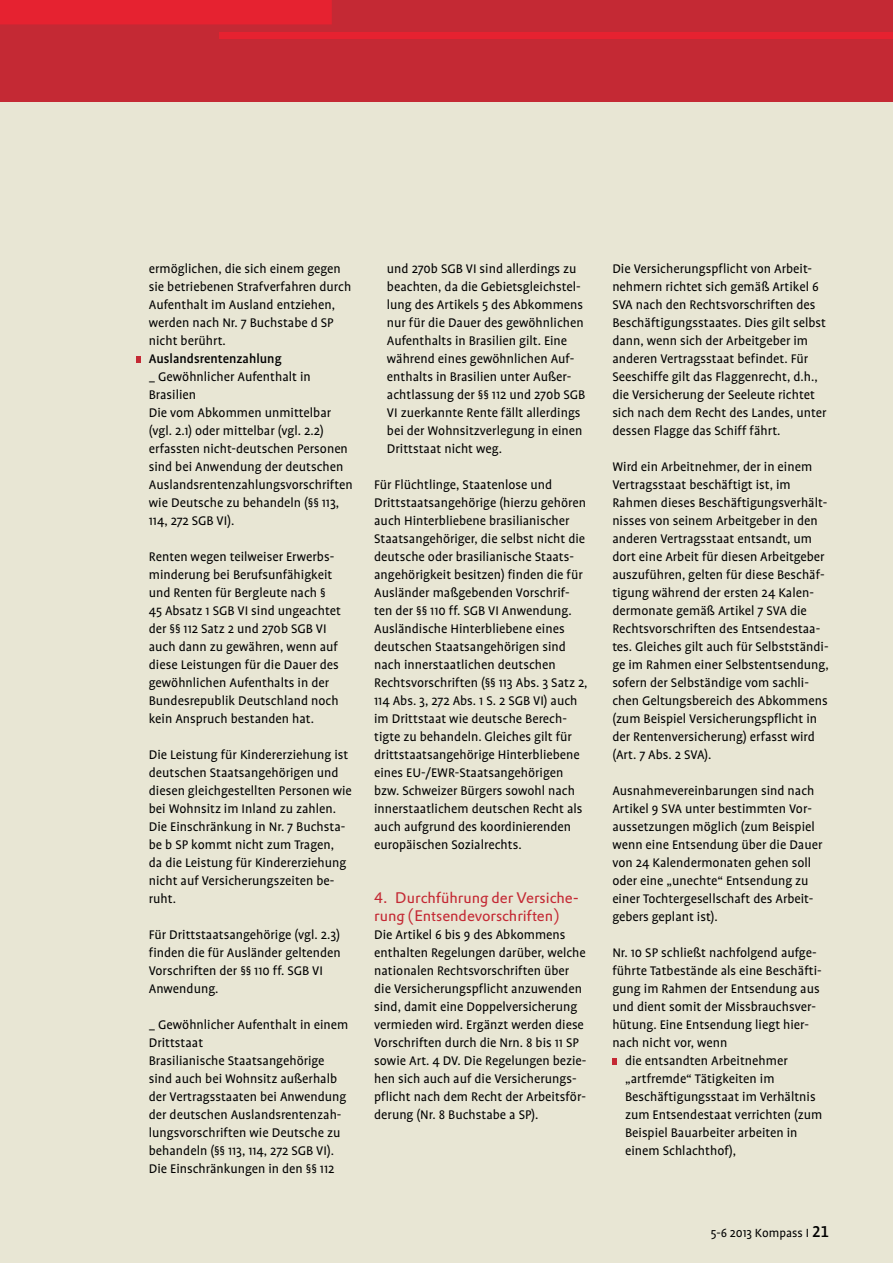
<style>
.page{position:relative;width:893px;height:1263px;background:#e8e6d4}
.page>*{position:absolute;margin:0;border:0;box-sizing:border-box;transform-origin:0 0}
.t1{font:15px/18px "DTL Prokyon T";letter-spacing:-.005em;color:#c42934}
.t2{font:14.25px/18px "Profile";color:#000}
.t3{font:500 14.25px "Profile";color:#000}
.t4{font:13.5px "Profile";color:#000}
.s1{font-family:"Profile NO";font-weight:500;font-size:18px}
</style>
<div class="page">
<div style="left:0;top:0;width:893px;height:102px;background:#c42934"></div>
<div style="left:219px;top:33px;width:674px;height:6px;background:#e62230"></div>
<div style="left:0;top:0;width:332px;height:24px;background:#e62230"></div>
<svg style="left:136px;top:356px;width:4px;height:7px"></svg>
<svg style="left:612px;top:1058px;width:5px;height:7px"></svg>
<p class="t2" style="left:149px;top:260px;width:204px">ermöglichen, die sich einem gegen sie betriebenen Strafverfahren durch<br>Aufenthalt im Ausland entziehen, werden nach Nr. 7 Buchstabe d SP nicht berührt.</p>
<p class="t3" style="left:149px;top:351px;width:134px">Auslandsrentenzahlung</p>
<p class="t2" style="left:149px;top:368px;width:205px">_ Gewöhnlicher Aufenthalt in<br>Brasilien<br>Die vom Abkommen unmittelbar (vgl. 2.1) oder mittelbar (vgl. 2.2) erfassten nicht-deutschen Personen sind bei Anwendung der deutschen<br>Auslandsrentenzahlungsvorschriften wie Deutsche zu behandeln (§§ 113,<br>114, 272 SGB VI).</p>
<p class="t2" style="left:149px;top:548px;width:194px">Renten wegen teilweiser Erwerbs&shy;minderung bei Berufsunfähigkeit und Renten für Bergleute nach §<br>45 Absatz 1 SGB VI sind ungeachtet der §§ 112 Satz 2 und 270b SGB VI auch dann zu gewähren, wenn auf diese Leistungen für die Dauer des gewöhnlichen Aufenthalts in der<br>Bundesrepublik Deutschland noch kein Anspruch bestanden hat.</p>
<p class="t2" style="left:149px;top:746px;width:205px">Die Leistung für Kindererziehung ist deutschen Staatsangehörigen und diesen gleichgestellten Personen wie bei Wohnsitz im Inland zu zahlen.<br>Die Einschränkung in Nr. 7 Buchsta&shy;be b SP kommt nicht zum Tragen,<br>da die Leistung für Kindererziehung nicht auf Versicherungszeiten be&shy;ruht.</p>
<p class="t2" style="left:149px;top:926px;width:193px">Für Drittstaatsangehörige (vgl. 2.3) finden die für Ausländer geltenden<br>Vorschriften der §§ 110 ff. SGB VI<br>Anwendung.</p>
<p class="t2" style="left:149px;top:1015px;width:201px">_ Gewöhnlicher Aufenthalt in einem<br>Drittstaat<br>Brasilianische Staatsangehörige sind auch bei Wohnsitz außerhalb der Vertragsstaaten bei Anwendung der deutschen Auslandsrentenzah&shy;lungsvorschriften wie Deutsche zu behandeln (§§ 113, 114, 272 SGB VI).<br>Die Einschränkungen in den §§ 112</p>
<p class="t2" style="left:387px;top:259px;width:200px">und 270b SGB VI sind allerdings zu beachten, da die Gebietsgleichstel&shy;lung des Artikels 5 des Abkommens nur für die Dauer des gewöhnlichen Aufenthalts in Brasilien gilt. Eine während eines gewöhnlichen Auf&shy;enthalts in Brasilien unter Außer&shy;achtlassung der §§ 112 und 270b SGB VI zuerkannte Rente fällt allerdings bei der Wohnsitzverlegung in einen Drittstaat nicht weg.</p>
<p class="t2" style="left:374px;top:475px;width:215px">Für Flüchtlinge, Staatenlose und Drittstaatsangehörige (hierzu gehören auch Hinterbliebene brasilianischer Staatsangehöriger, die selbst nicht die deutsche oder brasilianische Staats&shy;angehörigkeit besitzen) finden die für Ausländer maßgebenden Vorschrif&shy;ten der §§ 110 ff. SGB VI Anwendung.<br>Ausländische Hinterbliebene eines deutschen Staatsangehörigen sind nach innerstaatlichen deutschen Rechtsvorschriften (§§ 113 Abs. 3 Satz 2, 114 Abs. 3, 272 Abs. 1 S. 2 SGB VI) auch im Drittstaat wie deutsche Berech&shy;tigte zu behandeln. Gleiches gilt für drittstaatsangehörige Hinterbliebene eines EU-/EWR-Staatsangehörigen bzw. Schweizer Bürgers sowohl nach innerstaatlichem deutschen Recht als auch aufgrund des koordinierenden europäischen Sozialrechts.</p>
<p class="t1" style="left:374px;top:888px;width:206px">4. Durchführung der Versiche&shy;rung (Entsendevorschriften)</p>
<p class="t2" style="left:374px;top:926px;width:214px">Die Artikel 6 bis 9 des Abkommens enthalten Regelungen darüber, welche nationalen Rechtsvorschriften über die Versicherungspflicht anzuwenden sind, damit eine Doppelversicherung vermieden wird. Ergänzt werden diese Vorschriften durch die Nrn. 8 bis 11 SP sowie Art. 4 DV. Die Regelungen bezie&shy;hen sich auch auf die Versicherungs&shy;pflicht nach dem Recht der Arbeitsför&shy;derung (Nr. 8 Buchstabe a SP).</p>
<p class="t2" style="left:612px;top:260px;width:216px">Die Versicherungspflicht von Arbeit&shy;nehmern richtet sich gemäß Artikel 6<br>SVA nach den Rechtsvorschriften des Beschäftigungsstaates. Dies gilt selbst dann, wenn sich der Arbeitgeber im anderen Vertragsstaat befindet. Für Seeschiffe gilt das Flaggenrecht, d.h., die Versicherung der Seeleute richtet sich nach dem Recht des Landes, unter dessen Flagge das Schiff fährt.</p>
<p class="t2" style="left:612px;top:458px;width:218px">Wird ein Arbeitnehmer, der in einem Vertragsstaat beschäftigt ist, im Rahmen dieses Beschäftigungsverhält&shy;nisses von seinem Arbeitgeber in den anderen Vertragsstaat entsandt, um dort eine Arbeit für diesen Arbeitgeber auszuführen, gelten für diese Beschäf&shy;tigung während der ersten 24 Kalen&shy;dermonate gemäß Artikel 7 SVA die Rechtsvorschriften des Entsendestaa&shy;tes. Gleiches gilt auch für Selbstständi&shy;ge im Rahmen einer Selbstentsendung, sofern der Selbständige vom sachli&shy;chen Geltungsbereich des Abkommens (zum Beispiel Versicherungspflicht in der Rentenversicherung) erfasst wird (Art. 7 Abs. 2 SVA).</p>
<p class="t2" style="left:612px;top:781px;width:212px">Ausnahmevereinbarungen sind nach Artikel 9 SVA unter bestimmten Vor&shy;aussetzungen möglich (zum Beispiel wenn eine Entsendung über die Dauer von 24 Kalendermonaten gehen soll oder eine „unechte“ Entsendung zu einer Tochtergesellschaft des Arbeit&shy;gebers geplant ist).</p>
<p class="t2" style="left:612px;top:943px;width:206px">Nr. 10 SP schließt nachfolgend aufge-</p>
<p class="t2" style="left:612px;top:961px;width:211px">führte Tatbestände als eine Beschäfti-</p>
<p class="t2" style="left:612px;top:979px;width:209px">gung im Rahmen der Entsendung aus</p>
<p class="t2" style="left:612px;top:997px;width:205px">und dient somit der Missbrauchsver-</p>
<p class="t2" style="left:612px;top:1015px;width:198px">hütung. Eine Entsendung liegt hier-</p>
<p class="t2" style="left:612px;top:1033px;width:117px">nach nicht vor, wenn</p>
<p class="t2" style="left:625px;top:1052px;width:164px">die entsandten Arbeitnehmer</p>
<p class="t2" style="left:625px;top:1070px;width:151px">„artfremde“ Tätigkeiten im</p>
<p class="t2" style="left:625px;top:1088px;width:192px">Beschäftigungsstaat im Verhältnis</p>
<p class="t2" style="left:625px;top:1106px;width:199px">zum Entsendestaat verrichten (zum</p>
<p class="t2" style="left:625px;top:1124px;width:174px">Beispiel Bauarbeiter arbeiten in</p>
<p class="t2" style="left:625px;top:1142px;width:113px">einem Schlachthof),</p>
<p class="t4" style="left:711px;top:1225px;width:120px">5-6 2013 Kompass I <span class="s1">21</span></p>
</div>
